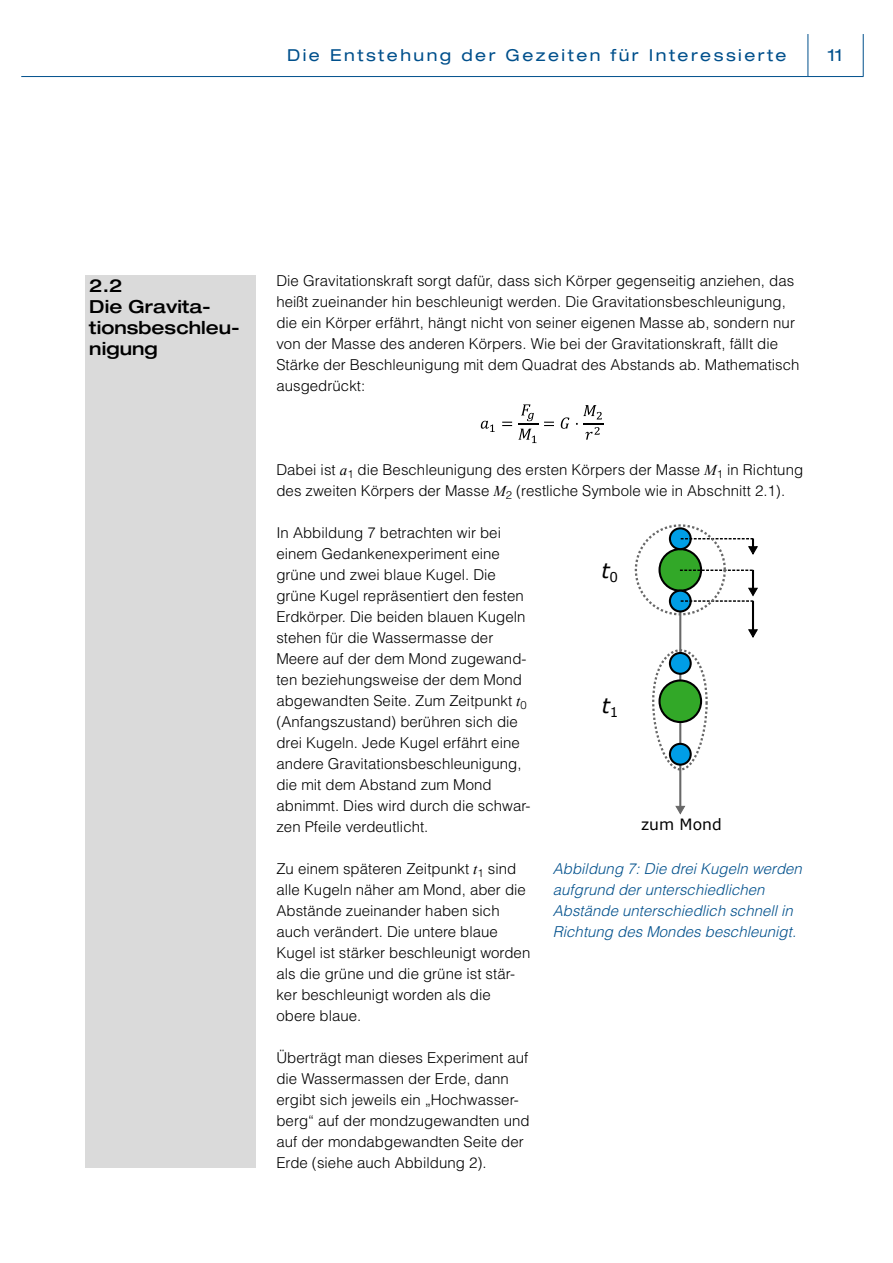
<style>
.page{position:relative;width:893px;height:1263px;background:#fff}
.page>*{position:absolute;margin:0;border:0;box-sizing:border-box;transform-origin:0 0}
.t1{font:italic 20.7px "Verdana";color:#000}
.t2{font:500 expanded 18px/21px "Helvetica Neue LT Pro";letter-spacing:.005em;color:#000}
.t3{font:expanded 16.5px "Helvetica Neue LT Pro";letter-spacing:.15em;color:#00508c}
.t4{font:15.6px "Verdana";color:#000}
.Text{font:300 15px/21px "Helvetica LT Std";letter-spacing:.005em;color:#000}
.Bildunterschrift{font:italic 300 15px/21px "Helvetica LT Std";letter-spacing:.005em;color:#00508c}
.s1{font-family:"Times New Roman";font-weight:400;font-style:italic}
</style>
<div class="page">
<hr style="left:807px;top:34px;width:1px;height:42px;background:#00508c">
<hr style="left:863px;top:34px;width:1px;height:42px;background:#00508c">
<hr style="left:21px;top:76px;width:787px;height:1px;background:#00508c">
<hr style="left:808px;top:76px;width:56px;height:1px;background:#00508c">
<div style="left:85px;top:275px;width:170px;height:893px;background:#dadada"></div>
<svg style="left:481px;top:421px;width:14px;height:11px"></svg>
<svg style="left:502px;top:422px;width:10px;height:4px"></svg>
<svg style="left:518px;top:404px;width:20px;height:39px"></svg>
<svg style="left:544px;top:405px;width:59px;height:35px"></svg>
<hr style="left:679px;top:528px;width:2px;height:281px;background:#686868">
<svg style="left:675px;top:805px;width:11px;height:10px"></svg>
<div style="left:659px;top:549px;width:42px;height:42px;background:#32a828;border-radius:50%"></div>
<div style="left:658px;top:548px;width:44px;height:44px;border:2px solid #000;border-radius:50%"></div>
<div style="left:670px;top:591px;width:21px;height:20px;background:#009ee6;border-radius:50%"></div>
<div style="left:669px;top:590px;width:23px;height:22px;border:2px solid #000;border-radius:50%"></div>
<div style="left:670px;top:528px;width:21px;height:21px;background:#009ee6;border-radius:50%"></div>
<div style="left:669px;top:527px;width:23px;height:23px;border:2px solid #000;border-radius:50%"></div>
<svg style="left:680px;top:569px;width:73px;height:2px"></svg>
<svg style="left:681px;top:538px;width:77px;height:17px"></svg>
<hr style="left:752px;top:570px;width:2px;height:21px;background:#000">
<svg style="left:681px;top:587px;width:77px;height:15px"></svg>
<hr style="left:752px;top:601px;width:2px;height:31px;background:#000">
<svg style="left:748px;top:629px;width:10px;height:9px"></svg>
<svg style="left:652px;top:648px;width:56px;height:124px"></svg>
<div style="left:635px;top:524px;width:91px;height:91px;border:2px dashed #686868;border-radius:50%"></div>
<p class="t3" style="left:287px;top:45px;width:501px">Die Entstehung der Gezeiten für Interessierte</p>
<p class="t3" style="left:828px;top:45px;width:16px">11</p>
<p class="t2" style="left:89px;top:275px;width:152px">2.2<br>Die Gravita&shy;tionsbeschleu&shy;nigung</p>
<p class="Text" style="left:276px;top:270px;width:525px">Die Gravitationskraft sorgt dafür, dass sich Körper gegenseitig anziehen, das heißt zueinander hin beschleunigt werden. Die Gravitationsbeschleunigung, die ein Körper erfährt, hängt nicht von seiner eigenen Masse ab, sondern nur von der Masse des anderen Körpers. Wie bei der Gravitationskraft, fällt die Stärke der Beschleunigung mit dem Quadrat des Abstands ab. Mathematisch ausgedrückt:</p>
<p class="Text" style="left:276px;top:459px;width:528px">Dabei ist <span class="s1">a</span><sub>1</sub> die Beschleunigung des ersten Körpers der Masse <span class="s1">M</span><sub>1</sub> in Richtung des zweiten Körpers der Masse <span class="s1">M</span><sub>2</sub> (restliche Symbole wie in Abschnitt 2.1).</p>
<p class="Text" style="left:276px;top:522px;width:256px">In Abbildung 7 betrachten wir bei einem Gedankenexperiment eine grüne und zwei blaue Kugel. Die grüne Kugel repräsentiert den festen Erdkörper. Die beiden blauen Kugeln stehen für die Wassermasse der Meere auf der dem Mond zugewand&shy;ten beziehungsweise der dem Mond abgewandten Seite. Zum Zeitpunkt <span class="s1">t</span><sub>0 </sub>(Anfangszustand) berühren sich die drei Kugeln. Jede Kugel erfährt eine andere Gravitationsbeschleunigung, die mit dem Abstand zum Mond abnimmt. Dies wird durch die schwar&shy;zen Pfeile verdeutlicht.</p>
<p class="Text" style="left:276px;top:858px;width:255px">Zu einem späteren Zeitpunkt <span class="s1">t</span><sub>1</sub> sind alle Kugeln näher am Mond, aber die<br>Abstände zueinander haben sich auch verändert. Die untere blaue<br>Kugel ist stärker beschleunigt worden als die grüne und die grüne ist stär&shy;ker beschleunigt worden als die obere blaue.</p>
<p class="Text" style="left:276px;top:1047px;width:255px">Überträgt man dieses Experiment auf die Wassermassen der Erde, dann ergibt sich jeweils ein „Hochwasser&shy;berg“ auf der mondzugewandten und auf der mondabgewandten Seite der Erde (siehe auch Abbildung 2).</p>
<p class="t1" style="left:601px;top:556px;width:18px">t<sub>0</sub></p>
<p class="t1" style="left:602px;top:691px;width:18px">t<sub>1</sub></p>
<p class="t4" style="left:641px;top:814px;width:82px">zum Mond</p>
<p class="Bildunterschrift" style="left:553px;top:858px;width:251px">Abbildung 7: Die drei Kugeln werden aufgrund der unterschiedlichen Abstände unterschiedlich schnell in Richtung des Mondes beschleunigt.</p>
</div>
